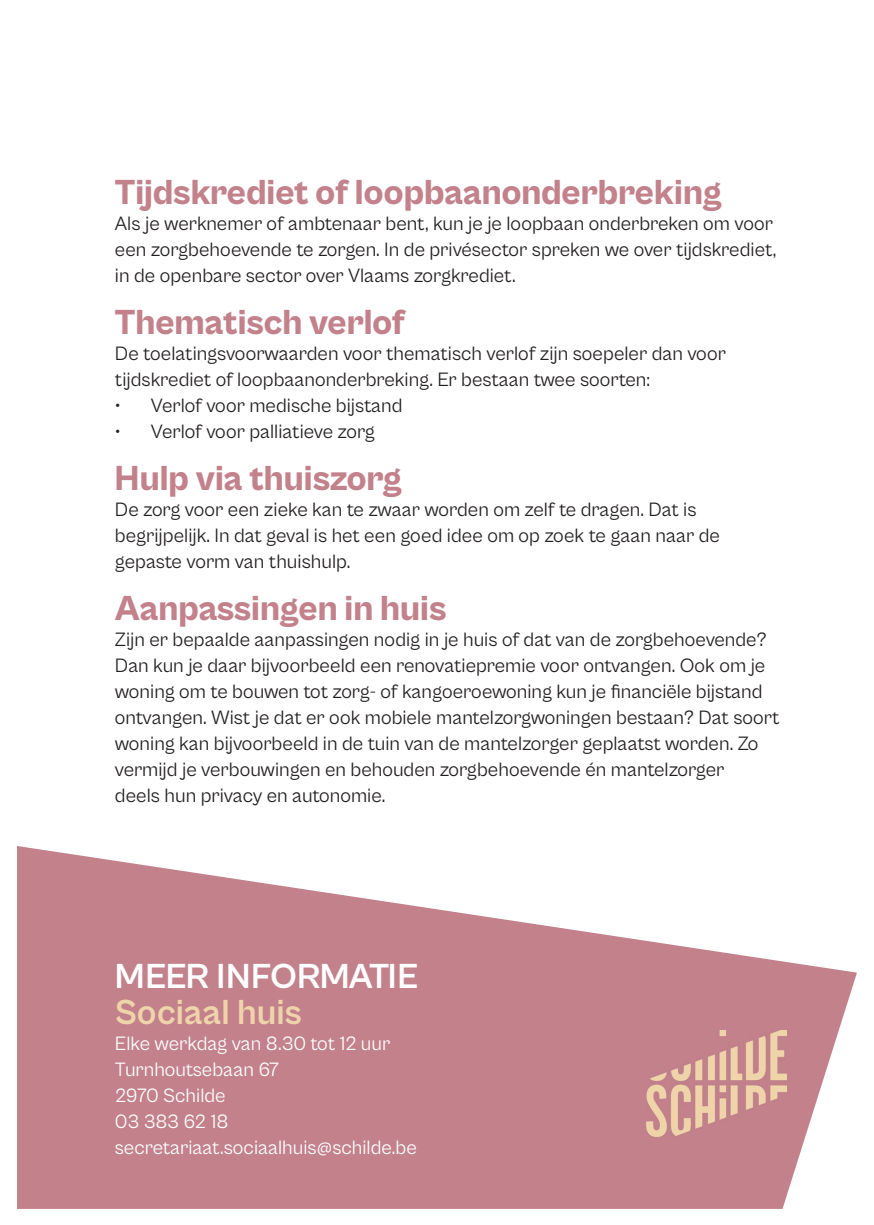
<style>
.page{position:relative;width:874px;height:1225px;background:#fff}
.page>*{position:absolute;margin:0;border:0;box-sizing:border-box;transform-origin:0 0}
.t1{font:800 36px "Cabinet Grotesk";color:#c2818b}
.t2{font:700 36px "Cabinet Grotesk";letter-spacing:-.015em;color:#fff}
.t3{font:700 36px "Cabinet Grotesk";color:#efd4ab}
.t4{font:20px/26px "Cabinet Grotesk";color:#231f20}
.t5{font:20px/26px "Cabinet Grotesk";color:#fff}
</style>
<div class="page">
<svg style="left:17px;top:846px;width:839px;height:363px;fill:#c2818b"></svg>
<img style="left:646px;top:1030px;width:140px;height:106px">
<h1 class="t1" style="left:115px;top:173px;width:608px">Tijdskrediet of loopbaanonderbreking</h1>
<p class="t4" style="left:115px;top:211px;width:662px">Als je werknemer of ambtenaar bent, kun je je loopbaan onderbreken om voor een zorgbehoevende te zorgen. In de privésector spreken we over tijdskrediet, in de openbare sector over Vlaams zorgkrediet.</p>
<h1 class="t1" style="left:115px;top:303px;width:291px">Thematisch verlof</h1>
<p class="t4" style="left:115px;top:341px;width:612px">De toelatingsvoorwaarden voor thematisch verlof zijn soepeler dan voor tijdskrediet of loopbaanonderbreking. Er bestaan twee soorten:</p>
<p class="t4" style="left:115px;top:393px;width:289px">• Verlof voor medische bijstand</p>
<p class="t4" style="left:115px;top:419px;width:261px">• Verlof voor palliatieve zorg</p>
<h1 class="t1" style="left:115px;top:459px;width:288px">Hulp via thuiszorg</h1>
<p class="t4" style="left:115px;top:497px;width:606px">De zorg voor een zieke kan te zwaar worden om zelf te dragen. Dat is begrijpelijk. In dat geval is het een goed idee om op zoek te gaan naar de gepaste vorm van thuishulp.</p>
<h1 class="t1" style="left:115px;top:589px;width:333px">Aanpassingen in huis</h1>
<p class="t4" style="left:115px;top:627px;width:665px">Zijn er bepaalde aanpassingen nodig in je huis of dat van de zorgbehoevende?<br>Dan kun je daar bijvoorbeeld een renovatiepremie voor ontvangen. Ook om je woning om te bouwen tot zorg- of kangoeroewoning kun je financiële bijstand ontvangen. Wist je dat er ook mobiele mantelzorgwoningen bestaan? Dat soort woning kan bijvoorbeeld in de tuin van de mantelzorger geplaatst worden. Zo vermijd je verbouwingen en behouden zorgbehoevende én mantelzorger<br>deels hun privacy en autonomie.</p>
<h1 class="t2" style="left:115px;top:957px;width:305px">MEER INFORMATIE</h1>
<h1 class="t3" style="left:115px;top:993px;width:188px">Sociaal huis</h1>
<p class="t5" style="left:115px;top:1031px;width:303px">Elke werkdag van 8.30 tot 12 uur<br>Turnhoutsebaan 67<br>2970 Schilde<br>03 383 62 18 secretariaat.sociaalhuis@schilde.be</p>
</div>
